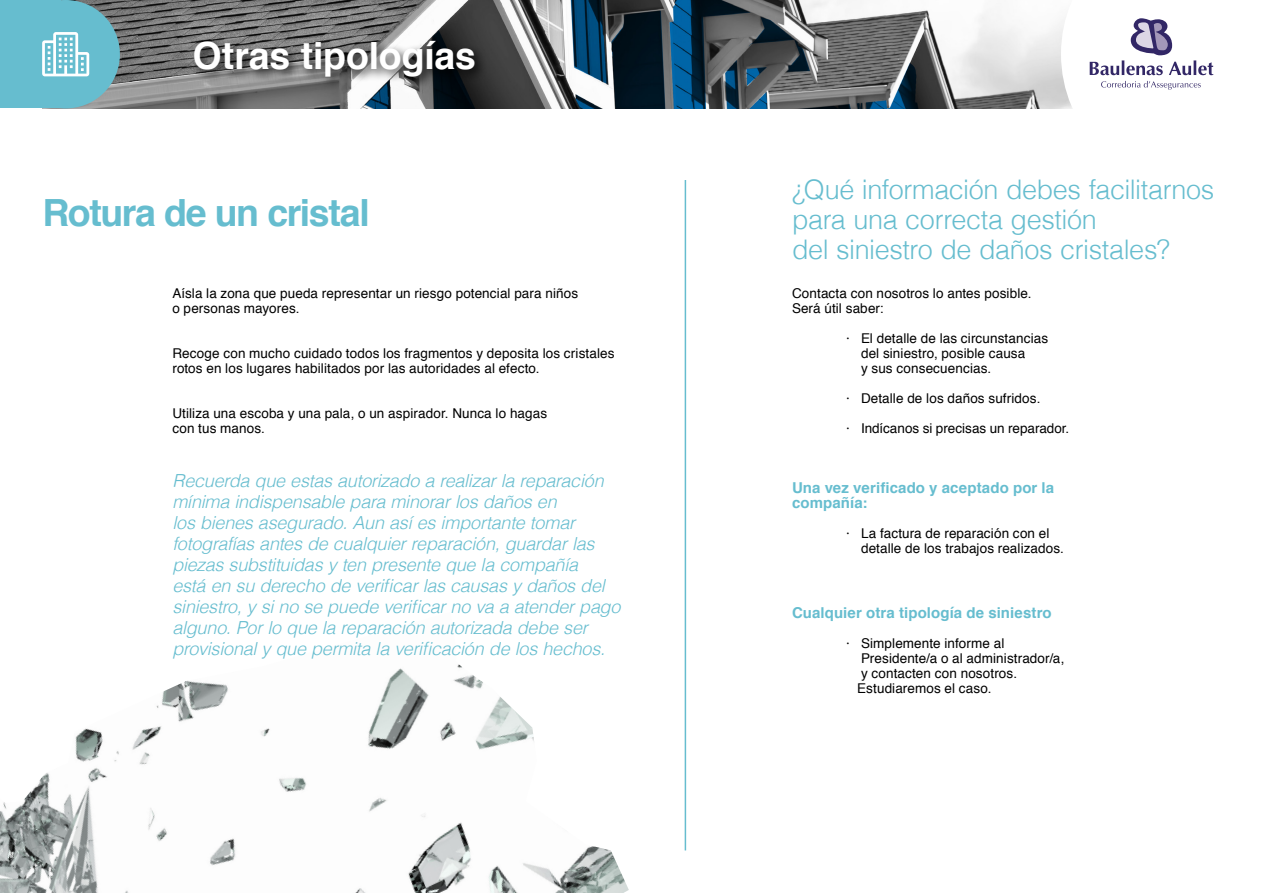
<style>
.page{position:relative;width:1263px;height:893px;background:#fff}
.page>*{position:absolute;margin:0;border:0;box-sizing:border-box;transform-origin:0 0}
.t1{font:700 37.5px "Helvetica";letter-spacing:-.04em;color:#66bdcf}
.t2{font:700 37.5px "Helvetica";letter-spacing:-.005em;color:#fff}
.t3{font:300 27px/30px "Helvetica";letter-spacing:-.015em;color:#66bdcf}
.t4{font:italic 300 18px/21px "Helvetica";letter-spacing:-.015em;color:#66bdcf}
.t5{font:700 15px/15px "Helvetica";letter-spacing:.01em;color:#66bdcf}
.t6{font:13.5px/15px "Helvetica";letter-spacing:.005em;color:#000}
</style>
<div class="page">
<img style="left:120px;top:0;width:941px;height:108px">
<div style="left:0;top:0;width:61px;height:108px;background:#66bdcf"></div>
<svg style="left:1061px;top:18px;width:153px;height:91px"></svg>
<div style="left:189px;top:37px;width:299px;height:53px;background:#000;opacity:.75"></div>
<svg style="left:42px;top:0;width:78px;height:108px"></svg>
<img style="left:0;top:664px;width:629px;height:229px">
<hr style="left:685px;top:180px;width:1px;height:670px;background:#66bdcf">
<h1 class="t2" style="left:192px;top:26px;width:285px">Otras tipologías</h1>
<h1 class="t1" style="left:43px;top:183px;width:329px">Rotura de un cristal</h1>
<p class="t6" style="left:172px;top:286px;width:407px">Aísla la zona que pueda representar un riesgo potencial para niños o personas mayores.</p>
<p class="t6" style="left:172px;top:346px;width:444px">Recoge con mucho cuidado todos los fragmentos y deposita los cristales rotos en los lugares habilitados por las autoridades al efecto.</p>
<p class="t6" style="left:172px;top:406px;width:376px">Utiliza una escoba y una pala, o un aspirador. Nunca lo hagas con tus manos.</p>
<p class="t4" style="left:172px;top:469px;width:450px">Recuerda que estas autorizado a realizar la reparación mínima indispensable para minorar los daños en<br>los bienes asegurado. Aun así es importante tomar fotografías antes de cualquier reparación, guardar las piezas substituidas y ten presente que la compañía<br>está en su derecho de verificar las causas y daños del siniestro, y si no se puede verificar no va a atender pago alguno. Por lo que la reparación autorizada debe ser provisional y que permita la verificación de los hechos.</p>
<h2 class="t3" style="left:792px;top:173px;width:424px">¿Qué información debes facilitarnos para una correcta gestión<br>del siniestro de daños cristales?</h2>
<p class="t6" style="left:792px;top:286px;width:241px">Contacta con nosotros lo antes posible.<br>Será útil saber:</p>
<p class="t6" style="left:861px;top:331px;width:189px;text-indent:-15px">· El detalle de las circunstancias del siniestro, posible causa<br>y sus consecuencias.</p>
<p class="t6" style="left:846px;top:391px;width:196px">· Detalle de los daños sufridos.</p>
<p class="t6" style="left:846px;top:421px;width:225px">· Indícanos si precisas un reparador.</p>
<p class="t5" style="left:792px;top:481px;width:264px">Una vez verificado y aceptado por la compañía:</p>
<p class="t6" style="left:861px;top:526px;width:204px;text-indent:-15px">· La factura de reparación con el detalle de los trabajos realizados.</p>
<p class="t5" style="left:792px;top:605px;width:261px">Cualquier otra tipología de siniestro</p>
<p class="t6" style="left:857px;top:636px;width:209px;text-indent:-11px">· Simplemente informe al<br>Presidente/a o al administrador/a, y contacten con nosotros.<br>Estudiaremos el caso.</p>
</div>
